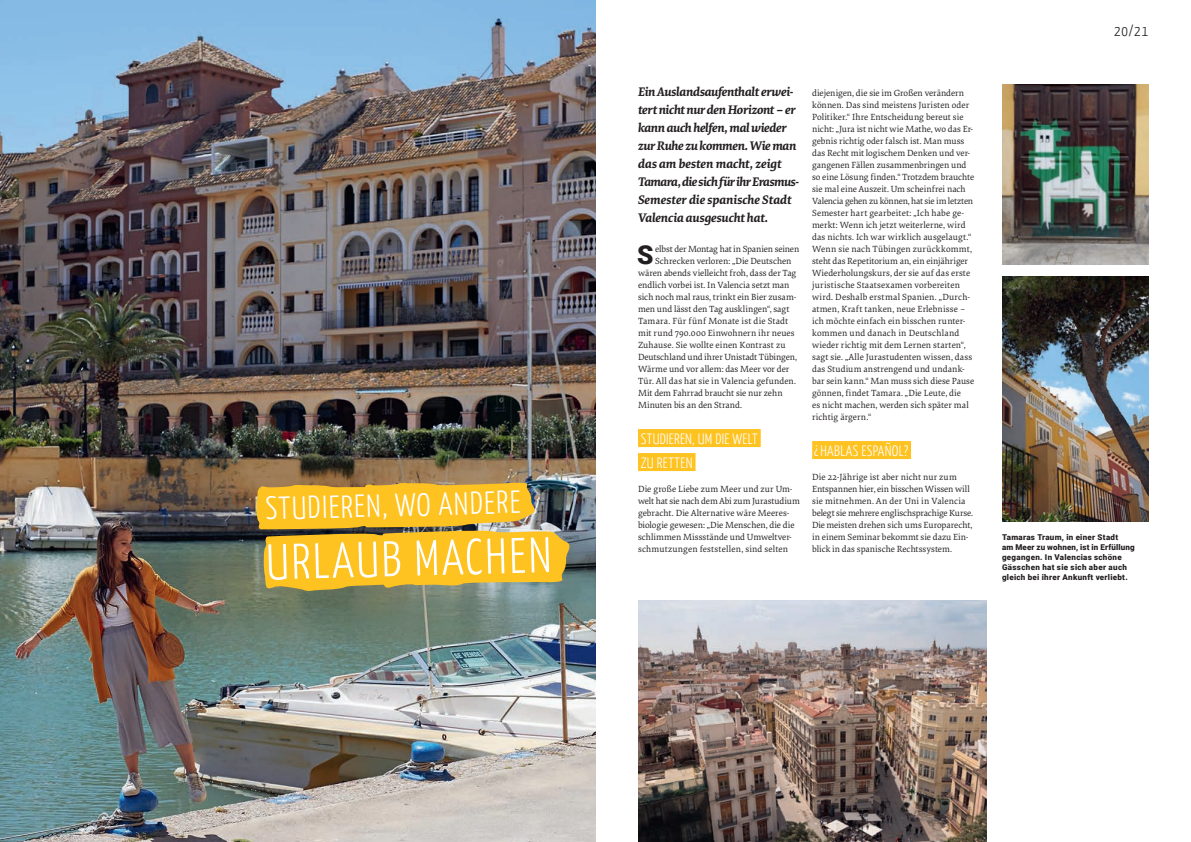
<style>
.page{position:relative;width:1191px;height:842px;background:#fff}
.page>*{position:absolute;margin:0;border:0;box-sizing:border-box;transform-origin:0 0}
.t1{font:300 50px "Yanone Kaffeesatz";color:#fff}
.t2{font:300 32px "Yanone Kaffeesatz";color:#fff}
.t3{font:900 26.2px "Roboto";color:#231f20}
.t4{font:300 15px/24px "Yanone Kaffeesatz";letter-spacing:.015em;color:#fff}
.t5{font:300 15px "Yanone Kaffeesatz";color:#231f20}
.t6{font:italic 700 13px/18px "Elena";letter-spacing:-.02em;color:#231f20}
.t7{font:9.3px/12px "Elena";color:#231f20}
.t8{font:9.3px "Elena";letter-spacing:-.02em;color:#231f20}
.t9{font:9.3px "Elena";letter-spacing:.02em;color:#231f20}
.t10{font:900 8px/10px "Roboto";letter-spacing:.035em;color:#231f20}
</style>
<div class="page">
<img style="left:0;top:0;width:595px;height:842px">
<svg style="left:256px;top:482px;width:314px;height:109px"></svg>
<img style="left:638px;top:600px;width:348px;height:242px">
<img style="left:1002px;top:276px;width:146px;height:245px">
<img style="left:1002px;top:84px;width:146px;height:180px">
<div style="left:638px;top:429px;width:122px;height:18px;background:#fec221"></div>
<div style="left:638px;top:453px;width:57px;height:18px;background:#fec221"></div>
<div style="left:812px;top:441px;width:99px;height:18px;background:#fec221"></div>
<h3 class="t5" style="left:1114px;top:21px;width:36px">20/21</h3>
<h3 class="t6" style="left:638px;top:82px;width:162px">Ein Auslandsaufenthalt erwei&shy;tert nicht nur den Horizont – er kann auch helfen, mal wieder zur Ruhe zu kommen. Wie man das am besten macht, zeigt<br>Tamara, die sich für ihr Erasmus-<br>Semester die spanische Stadt<br>Valencia ausgesucht hat.</h3>
<h3 class="t3" style="left:637px;top:236px;width:18px">S</h3>
<p class="t8" style="left:655px;top:243px;width:146px">elbst der Montag hat in Spanien seinen</p>
<p class="t7" style="left:812px;top:87px;width:164px">diejenigen, die sie im Großen verändern können. Das sind meistens Juristen oder Politiker.“ Ihre Entscheidung bereut sie nicht: „Jura ist nicht wie Mathe, wo das Er&shy;gebnis richtig oder falsch ist. Man muss das Recht mit logischem Denken und ver&shy;gangenen Fällen zusammenbringen und so eine Lösung finden.“ Trotzdem brauchte sie mal eine Auszeit. Um scheinfrei nach Valencia gehen zu können, hat sie im letzten Semester hart gearbeitet: „Ich habe ge&shy;merkt: Wenn ich jetzt weiterlerne, wird das nichts. Ich war wirklich ausgelaugt.“ Wenn sie nach Tübingen zurückkommt, steht das Repetitorium an, ein einjähriger Wiederholungskurs, der sie auf das erste juristische Staatsexamen vorbereiten wird. Deshalb erstmal Spanien. „Durch&shy;atmen, Kraft tanken, neue Erlebnisse – ich möchte einfach ein bisschen runter&shy;kommen und danach in Deutschland wieder richtig mit dem Lernen starten“, sagt sie. „Alle Jurastudenten wissen, dass das Studium anstrengend und undank&shy;bar sein kann.“ Man muss sich diese Pause gönnen, findet Tamara. „Die Leute, die<br>es nicht machen, werden sich später mal richtig ärgern.“</p>
<h3 class="t4" style="left:820px;top:438px;width:89px">HABLAS ESPAÑOL?</h3>
<p class="t7" style="left:812px;top:471px;width:162px">Die 22-Jährige ist aber nicht nur zum Entspannen hier, ein bisschen Wissen will sie mitnehmen. An der Uni in Valencia belegt sie mehrere englischsprachige Kurse.<br>Die meisten drehen sich ums Europarecht, in einem Seminar bekommt sie dazu Ein&shy;blick in das spanische Rechtssystem.</p>
<p class="t7" style="left:655px;top:255px;width:138px">Schrecken verloren: „Die Deutschen</p>
<p class="t7" style="left:638px;top:267px;width:160px">wären abends vielleicht froh, dass der Tag</p>
<p class="t7" style="left:638px;top:279px;width:153px">endlich vorbei ist. In Valencia setzt man</p>
<p class="t7" style="left:638px;top:291px;width:160px">sich noch mal raus, trinkt ein Bier zusam-</p>
<p class="t7" style="left:638px;top:303px;width:153px">men und lässt den Tag ausklingen“, sagt</p>
<p class="t9" style="left:638px;top:315px;width:152px">Tamara. Für fünf Monate ist die Stadt</p>
<p class="t7" style="left:638px;top:327px;width:158px">mit rund 790.000 Einwohnern ihr neues</p>
<p class="t7" style="left:638px;top:339px;width:149px">Zuhause. Sie wollte einen Kontrast zu</p>
<p class="t7" style="left:638px;top:351px;width:160px">Deutschland und ihrer Unistadt Tübingen,</p>
<p class="t7" style="left:638px;top:363px;width:153px">Wärme und vor allem: das Meer vor der</p>
<p class="t7" style="left:638px;top:375px;width:159px">Tür. All das hat sie in Valencia gefunden.</p>
<p class="t7" style="left:638px;top:387px;width:146px">Mit dem Fahrrad braucht sie nur zehn</p>
<p class="t7" style="left:638px;top:399px;width:106px">Minuten bis an den Strand.</p>
<h3 class="t4" style="left:641px;top:426px;width:118px">STUDIEREN, UM DIE WELT<br>ZU RETTEN</h3>
<p class="t7" style="left:638px;top:483px;width:163px">Die große Liebe zum Meer und zur Um&shy;welt hat sie nach dem Abi zum Jurastudium gebracht. Die Alternative wäre Meeres&shy;biologie gewesen: „Die Menschen, die die schlimmen Missstände und Umweltver&shy;schmutzungen feststellen, sind selten</p>
<h3 class="t4" style="left:814px;top:435px;width:6px">¿</h3>
<h2 class="t2" style="left:265px;top:489px;width:256px;rotate:-2deg">STUDIEREN, WO ANDERE</h2>
<h1 class="t1" style="left:266px;top:530px;width:287px;rotate:-1deg">URLAUB MACHEN</h1>
<p class="t10" style="left:1002px;top:532px;width:134px">Tamaras Traum, in einer Stadt<br>am Meer zu wohnen, ist in Erfüllung gegangen. In Valencias schöne<br>Gässchen hat sie sich aber auch gleich bei ihrer Ankunft verliebt.</p>
</div>
